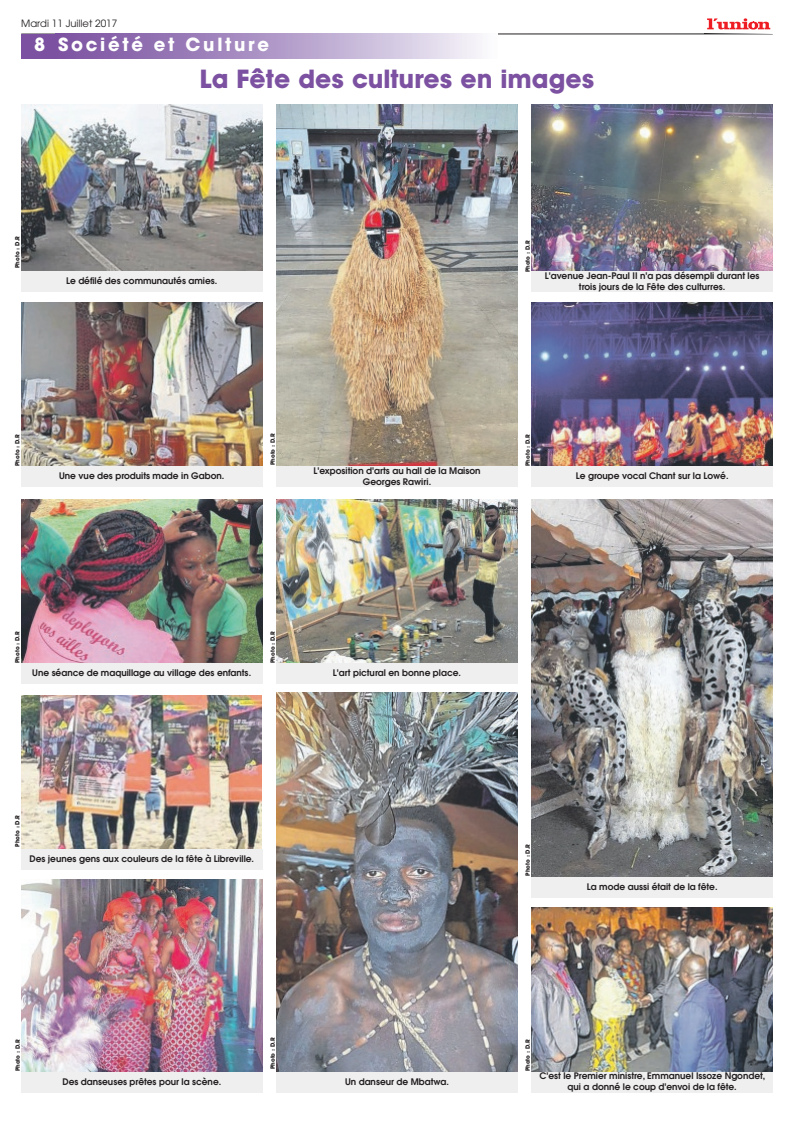
<style>
.page{position:relative;width:794px;height:1129px;background:#fff}
.page>*{position:absolute;margin:0;border:0;box-sizing:border-box;transform-origin:0 0}
.t1{font:700 26px "Avant Garde BQ";color:#7c51a1}
.t2{font:700 18px "Avant Garde";letter-spacing:.15em;color:#fff}
.t3{font:10px "Avant Garde";color:#231f20}
.t4{font:600 9px/10.8px "Avant Garde";color:#231f20;text-align:center}
.t5{font:700 6px "Avant Garde BQ";color:#231f20}
</style>
<div class="page">
<hr style="left:21px;top:34px;width:751px;height:1px;background:#231f20">
<div style="left:55px;top:34px;width:442px;height:24px;background:linear-gradient(to right,#754a9d,#f4f2f9)"></div>
<div style="left:21px;top:34px;width:37px;height:24px;background:#7c51a1"></div>
<img style="left:704px;top:27px;width:68px;height:8px">
<svg style="left:707px;top:18px;width:63px;height:12px"></svg>
<img style="left:21px;top:104px;width:241px;height:167px">
<div style="left:21px;top:271px;width:241px;height:21px;background:#efeff0"></div>
<img style="left:276px;top:104px;width:241px;height:362px">
<div style="left:276px;top:466px;width:241px;height:20px;background:#efeff0"></div>
<img style="left:531px;top:104px;width:241px;height:167px">
<div style="left:531px;top:271px;width:241px;height:21px;background:#efeff0"></div>
<img style="left:21px;top:302px;width:241px;height:164px">
<div style="left:21px;top:466px;width:241px;height:20px;background:#efeff0"></div>
<img style="left:276px;top:499px;width:241px;height:164px">
<div style="left:276px;top:663px;width:241px;height:20px;background:#efeff0"></div>
<img style="left:531px;top:302px;width:241px;height:163px">
<div style="left:531px;top:466px;width:241px;height:20px;background:#efeff0"></div>
<img style="left:21px;top:499px;width:241px;height:164px">
<div style="left:21px;top:663px;width:241px;height:20px;background:#efeff0"></div>
<img style="left:276px;top:692px;width:241px;height:379px">
<div style="left:276px;top:1071px;width:241px;height:20px;background:#efeff0"></div>
<img style="left:531px;top:499px;width:241px;height:378px">
<div style="left:531px;top:877px;width:241px;height:20px;background:#efeff0"></div>
<img style="left:531px;top:907px;width:241px;height:164px">
<div style="left:531px;top:1071px;width:241px;height:20px;background:#efeff0"></div>
<img style="left:21px;top:695px;width:241px;height:154px">
<div style="left:21px;top:849px;width:241px;height:20px;background:#efeff0"></div>
<div style="left:21px;top:1071px;width:241px;height:20px;background:#efeff0"></div>
<img style="left:21px;top:879px;width:241px;height:192px">
<p class="t3" style="left:21px;top:19px;width:98px">Mardi 11 Juillet 2017</p>
<h2 class="t2" style="left:34px;top:38px;width:236px">8 Société et Culture</h2>
<h1 class="t1" style="left:200px;top:64px;width:396px">La Fête des cultures en images</h1>
<p class="t5" style="left:14px;top:268px;width:33px;rotate:-90deg">Photo : D.R</p>
<p class="t4" style="left:66px;top:276px;width:153px">Le défilé des communautés amies.</p>
<p class="t5" style="left:524px;top:272px;width:33px;rotate:-90deg">Photo : D.R</p>
<p class="t4" style="left:545px;top:271px;width:216px">L'avenue Jean-Paul II n'a pas désempli durant les trois jours de la Fête des culturres.</p>
<p class="t5" style="left:14px;top:466px;width:33px;rotate:-90deg">Photo : D.R</p>
<p class="t4" style="left:59px;top:471px;width:167px">Une vue des produits made in Gabon.</p>
<p class="t5" style="left:269px;top:465px;width:33px;rotate:-90deg">Photo : D.R</p>
<p class="t4" style="left:313px;top:466px;width:169px">L'exposition d'arts au hall de la Maison<br>Georges Rawiri.</p>
<p class="t5" style="left:524px;top:466px;width:33px;rotate:-90deg">Photo : D.R</p>
<p class="t4" style="left:576px;top:471px;width:154px">Le groupe vocal Chant sur la Lowé.</p>
<p class="t5" style="left:14px;top:663px;width:33px;rotate:-90deg">Photo : D.R</p>
<p class="t4" style="left:32px;top:668px;width:220px">Une séance de maquillage au village des enfants.</p>
<p class="t5" style="left:269px;top:663px;width:33px;rotate:-90deg">Photo : D.R</p>
<p class="t5" style="left:14px;top:846px;width:33px;rotate:-90deg">Photo : D.R</p>
<p class="t4" style="left:29px;top:853px;width:226px">Des jeunes gens aux couleurs de la fête à Libreville.</p>
<p class="t4" style="left:333px;top:668px;width:130px">L'art pictural en bonne place.</p>
<p class="t5" style="left:524px;top:875px;width:33px;rotate:-90deg">Photo : D.R</p>
<p class="t4" style="left:587px;top:882px;width:132px">La mode aussi était de la fête.</p>
<p class="t5" style="left:14px;top:1071px;width:33px;rotate:-90deg">Photo : D.R</p>
<p class="t4" style="left:62px;top:1076px;width:160px">Des danseuses prêtes pour la scène.</p>
<p class="t5" style="left:269px;top:1068px;width:33px;rotate:-90deg">Photo : D.R</p>
<p class="t4" style="left:345px;top:1076px;width:105px">Un danseur de Mbatwa.</p>
<p class="t5" style="left:524px;top:1071px;width:33px;rotate:-90deg">Photo : D.R</p>
<p class="t4" style="left:539px;top:1070px;width:227px">C'est le Premier ministre, Emmanuel Issoze Ngondet, qui a donné le coup d'envoi de la fête.</p>
</div>
